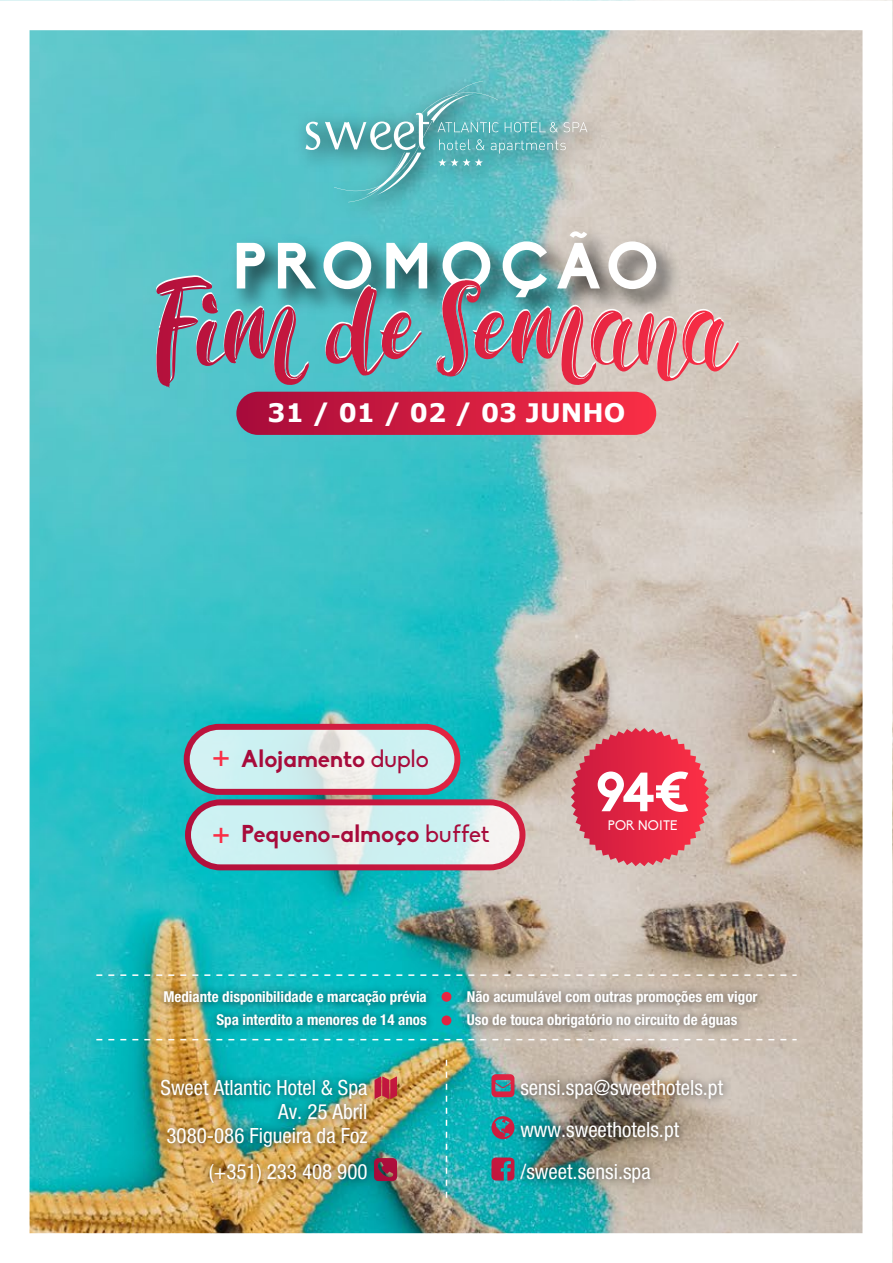
<style>
.page{position:relative;width:893px;height:1263px;background:#fff}
.page>*{position:absolute;margin:0;border:0;box-sizing:border-box;transform-origin:0 0}
.t1{font:123.9px "Rachel";color:#fff}
.t2{font:700 54.3px "Biko";color:#fff}
.t3{font:700 25.5px "Verdana";color:#fff}
.t4{font:700 24px "Biko";color:#a70b3b}
.t5{font:condensed 21px/24px "Helvetica Neue LT Std";color:#fff;text-align:right}
.t6{font:700 condensed 15px "Helvetica Neue LT Std";color:#fff}
.t7{font:13.65px "Biko";color:#fff}
.s1{font-family:"Univers LT Std";font-weight:400;font-stretch:ultra-condensed;font-size:30px;color:#fa2e45}
.s2{font-weight:400}
</style>
<div class="page">
<img style="left:0;top:0;width:892px;height:1234px">
<svg style="left:571px;top:728px;width:138px;height:138px;background:#dc4a5d"></svg>
<svg style="left:184px;top:724px;width:341px;height:146px;background:#bcc2c8"></svg>
<svg style="left:96px;top:1039px;width:701px;height:1px"></svg>
<svg style="left:446px;top:1058px;width:1px;height:140px"></svg>
<img style="left:507px;top:1155px;width:157px;height:41px">
<svg style="left:491px;top:1157px;width:23px;height:23px"></svg>
<svg style="left:491px;top:1116px;width:16px;height:23px"></svg>
<img style="left:507px;top:1113px;width:185px;height:42px">
<svg style="left:381px;top:1158px;width:16px;height:23px"></svg>
<img style="left:196px;top:1160px;width:185px;height:36px">
<svg style="left:381px;top:1076px;width:16px;height:23px"></svg>
<img style="left:148px;top:1065px;width:233px;height:95px">
<svg style="left:491px;top:1074px;width:16px;height:23px"></svg>
<img style="left:507px;top:1065px;width:229px;height:48px">
<svg style="left:96px;top:974px;width:701px;height:2px"></svg>
<img style="left:454px;top:976px;width:320px;height:42px">
<svg style="left:442px;top:992px;width:9px;height:10px"></svg>
<img style="left:203px;top:1018px;width:237px;height:24px">
<img style="left:454px;top:1000px;width:296px;height:42px">
<svg style="left:442px;top:1015px;width:9px;height:10px"></svg>
<img style="left:151px;top:976px;width:289px;height:42px">
<h1 class="t1" style="left:154px;top:248px;width:575px">Fim de Semana</h1>
<h3 class="t3" style="left:268px;top:395px;width:359px">31 / 01 / 02 / 03 JUNHO</h3>
<h3 class="t4" style="left:212px;top:744px;width:218px"><span class="s1">+</span> Alojamento <span class="s2">duplo</span></h3>
<h3 class="t4" style="left:212px;top:819px;width:279px"><span class="s1">+</span> Pequeno-almoço <span class="s2">buffet</span></h3>
<h2 class="t2" style="left:596px;top:760px;width:95px">94€</h2>
<p class="t7" style="left:608px;top:818px;width:71px">POR NOITE</p>
<p class="t6" style="left:163px;top:987px;width:265px">Mediante disponibilidade e marcação prévia</p>
<p class="t6" style="left:467px;top:987px;width:292px">Não acumulável com outras promoções em vigor</p>
<p class="t6" style="left:216px;top:1011px;width:212px">Spa interdito a menores de 14 anos</p>
<p class="t6" style="left:467px;top:1011px;width:272px">Uso de touca obrigatório no circuito de águas</p>
<h3 class="t5" style="left:161px;top:1076px;width:208px">Sweet Atlantic Hotel &amp; Spa<br>Av. 25 Abril<br>3080-086 Figueira da Foz</h3>
<h3 class="t5" style="left:520px;top:1076px;width:204px">sensi.spa@sweethotels.pt</h3>
<h3 class="t5" style="left:520px;top:1118px;width:160px">www.sweethotels.pt</h3>
<h3 class="t5" style="left:209px;top:1159px;width:160px">(+351) 233 408 900</h3>
<h3 class="t5" style="left:521px;top:1159px;width:132px">/sweet.sensi.spa</h3>
</div>
